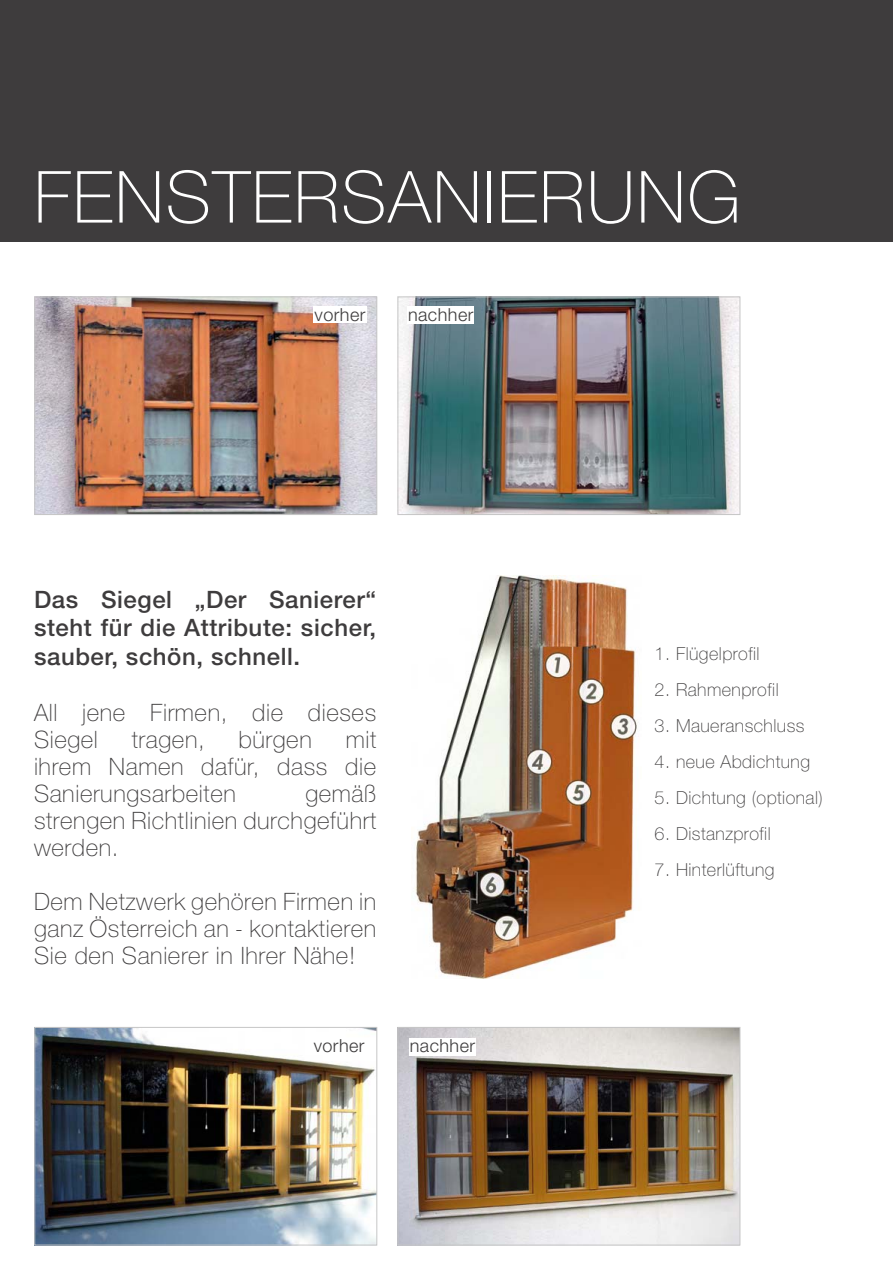
<style>
.page{position:relative;width:893px;height:1263px;background:#fff}
.page>*{position:absolute;margin:0;border:0;box-sizing:border-box;transform-origin:0 0}
.t1{font:100 72px "Helvetica Neue";letter-spacing:.025em;color:#fff}
.t2{font:100 24px/27px "Helvetica Neue";letter-spacing:.025em;color:#3e3c3d;text-align:justify}
.t3{font:500 24px/28.8px "Helvetica Neue";letter-spacing:.025em;color:#3e3c3d;text-align:justify}
.t4{font:100 18px "Helvetica Neue";letter-spacing:.025em;color:#3e3c3d}
.t5{font:300 18px "Helvetica Neue";letter-spacing:.025em;color:#3e3c3d}
</style>
<div class="page">
<div style="left:0;top:0;width:893px;height:242px;background:#3e3c3d"></div>
<img style="left:36px;top:299px;width:339px;height:214px">
<div style="left:34px;top:297px;width:343px;height:218px;border:1px solid #c6c6c6"></div>
<img style="left:399px;top:299px;width:339px;height:214px">
<div style="left:397px;top:297px;width:343px;height:218px;border:1px solid #c6c6c6"></div>
<img style="left:415px;top:575px;width:222px;height:403px">
<img style="left:36px;top:1029px;width:339px;height:214px">
<div style="left:34px;top:1027px;width:343px;height:218px;border:1px solid #c6c6c6"></div>
<img style="left:399px;top:1029px;width:339px;height:214px">
<div style="left:397px;top:1027px;width:343px;height:218px;border:1px solid #c6c6c6"></div>
<div style="left:313px;top:1038px;width:53px;height:17px;background:#fff"></div>
<div style="left:409px;top:1038px;width:66px;height:18px;background:#fff"></div>
<div style="left:313px;top:307px;width:54px;height:16px;background:#fff"></div>
<div style="left:408px;top:307px;width:66px;height:17px;background:#fff"></div>
<h1 class="t1" style="left:34px;top:171px;width:708px">FENSTERSANIERUNG</h1>
<p class="t5" style="left:315px;top:308px;width:52px">vorher</p>
<p class="t5" style="left:408px;top:308px;width:67px">nachher</p>
<p class="t3" style="left:34px;top:587px;width:344px">Das Siegel „Der Sanierer“ steht für die Attribute: sicher, sauber, schön, schnell.</p>
<p class="t2" style="left:34px;top:701px;width:344px">All jene Firmen, die dieses<br>Siegel</p>
<p class="t2" style="left:34px;top:728px;width:344px;text-indent:312px">mit ihrem Namen dafür, dass die Sanierungsarbeiten</p>
<p class="t2" style="left:132px;top:728px;width:74px">tragen,</p>
<p class="t2" style="left:239px;top:728px;width:75px">bürgen</p>
<p class="t2" style="left:34px;top:782px;width:344px;text-indent:271px">gemäß strengen Richtlinien durchgeführt werden.</p>
<p class="t2" style="left:34px;top:890px;width:344px">Dem Netzwerk gehören Firmen in ganz Österreich an - kontaktieren Sie den Sanierer in Ihrer Nähe!</p>
<p class="t5" style="left:314px;top:1040px;width:52px">vorher</p>
<p class="t5" style="left:410px;top:1040px;width:67px">nachher</p>
<p class="t4" style="left:655px;top:648px;width:106px">1. Flügelprofil</p>
<p class="t4" style="left:655px;top:684px;width:126px">2. Rahmenprofil</p>
<p class="t4" style="left:655px;top:720px;width:151px">3. Maueranschluss</p>
<p class="t4" style="left:655px;top:756px;width:157px">4. neue Abdichtung</p>
<p class="t4" style="left:655px;top:791px;width:170px">5. Dichtung (optional)</p>
<p class="t4" style="left:655px;top:827px;width:118px">6. Distanzprofil</p>
<p class="t4" style="left:655px;top:863px;width:121px">7. Hinterlüftung</p>
</div>
